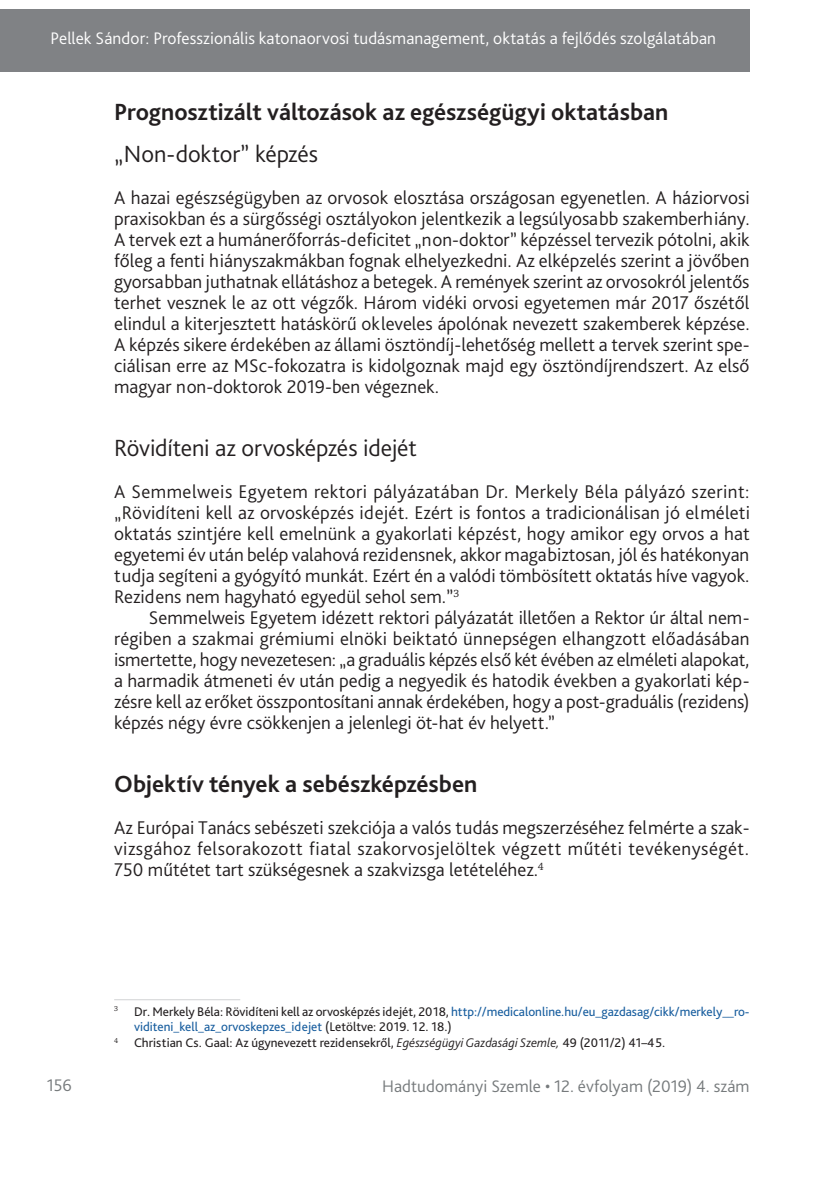
<style>
.page{position:relative;width:834px;height:1181px;background:#fff}
.page>*{position:absolute;margin:0;border:0;box-sizing:border-box;transform-origin:0 0}
._1_1__Head{font:700 24.5px "Bliss Pro";color:#231f20}
._1_1_1__Head{font:300 24.5px "Bliss Pro";letter-spacing:-.01em;color:#231f20}
._2__Body_copy_1st_pa{font:300 19.25px/21px "Bliss Pro";color:#231f20;text-align:justify}
._1__Body_copy{font:300 19.25px/21px "Bliss Pro";letter-spacing:.005em;color:#231f20;text-align:justify}
.t1{font:300 17.5px "Bliss Pro";letter-spacing:-.005em;color:#fff}
.t2{font:300 17.5px "Bliss Pro";color:#767a7c}
.Lábjegyzet{font:13.12px/15.8px "Bliss Pro";color:#175d9e}
.Lábjegyzet-2{font:13.12px "Bliss Pro";color:#231f20}
.s1{color:#231f20}
.s2{font-weight:300;font-style:italic}
</style>
<div class="page">
<div style="left:0;top:9px;width:749px;height:63px;background:#808285"></div>
<hr style="left:114px;top:999px;width:126px;height:1px;background:#d1d2d4">
<p class="t1" style="left:51px;top:27px;width:667px">Pellek Sándor: Professzionális katonaorvosi tudásmanagement, oktatás a fejlődés szolgálatában</p>
<p class="_1_1__Head" style="left:114px;top:97px;width:555px">Prognosztizált változások az egészségügyi oktatásban</p>
<p class="_1_1_1__Head" style="left:114px;top:139px;width:205px">„Non-doktor” képzés</p>
<p class="_2__Body_copy_1st_pa" style="left:114px;top:187px;width:637px">A hazai egészségügyben az orvosok elosztása országosan egyenetlen. A háziorvosi praxisokban és a sürgősségi osztályokon jelentkezik a legsúlyosabb szakemberhiány.<br>A tervek ezt a humánerőforrás-deficitet „non-doktor” képzéssel tervezik pótolni, akik főleg a fenti hiányszakmákban fognak elhelyezkedni. Az elképzelés szerint a jövőben gyorsabban juthatnak ellátáshoz a betegek. A remények szerint az orvosokról jelentős terhet vesznek le az ott végzők. Három vidéki orvosi egyetemen már 2017 őszétől elindul a kiterjesztett hatáskörű okleveles ápolónak nevezett szakemberek képzése.<br>A képzés sikere érdekében az állami ösztöndíj-lehetőség mellett a tervek szerint spe&shy;ciálisan erre az MSc-fokozatra is kidolgoznak majd egy ösztöndíjrendszert. Az első magyar non-doktorok 2019-ben végeznek.</p>
<p class="_1_1_1__Head" style="left:114px;top:433px;width:304px">Rövidíteni az orvosképzés idejét</p>
<p class="_2__Body_copy_1st_pa" style="left:114px;top:481px;width:637px">A Semmelweis Egyetem rektori pályázatában Dr. Merkely Béla pályázó szerint: „Rövidíteni kell az orvosképzés idejét. Ezért is fontos a tradicionálisan jó elméleti oktatás szintjére kell emelnünk a gyakorlati képzést, hogy amikor egy orvos a hat egyetemi év után belép valahová rezidensnek, akkor magabiztosan, jól és hatékonyan tudja segíteni a gyógyító munkát. Ezért én a valódi tömbösített oktatás híve vagyok.<br>Rezidens nem hagyható egyedül sehol sem.”<sup>3</sup></p>
<p class="_1__Body_copy" style="left:114px;top:607px;width:636px;text-indent:35px">Semmelweis Egyetem idézett rektori pályázatát illetően a Rektor úr által nem&shy;régiben a szakmai grémiumi elnöki beiktató ünnepségen elhangzott előadásában ismertette, hogy nevezetesen: „a graduális képzés első két évében az elméleti alapokat, a harmadik átmeneti év után pedig a negyedik és hatodik években a gyakorlati kép&shy;zésre kell az erőket összpontosítani annak érdekében, hogy a post-graduális (rezidens) képzés négy évre csökkenjen a jelenlegi öt-hat év helyett.”</p>
<p class="_1_1__Head" style="left:114px;top:769px;width:364px">Objektív tények a sebészképzésben</p>
<p class="_2__Body_copy_1st_pa" style="left:114px;top:817px;width:636px">Az Európai Tanács sebészeti szekciója a valós tudás megszerzéséhez felmérte a szak&shy;vizsgához felsorakozott fiatal szakorvosjelöltek végzett műtéti tevékenységét.<br>750 műtétet tart szükségesnek a szakvizsga letételéhez.<sup>4</sup></p>
<p class="Lábjegyzet" style="left:134px;top:1003px;width:617px;text-indent:-20px"><sup>3</sup> <span class="s1">Dr. Merkely Béla: Rövidíteni kell az orvosképzés idejét, 2018,</span> http://medicalonline.hu/eu_gazdasag/cikk/merkely__ro&shy;viditeni_kell_az_orvoskepzes_idejet <span class="s1">(Letöltve: 2019. 12. 18.)</span></p>
<p class="Lábjegyzet-2" style="left:114px;top:1034px;width:552px"><sup>4</sup> Christian Cs. Gaal: Az úgynevezett rezidensekről, <span class="s2">Egészségügyi Gazdasági Szemle,</span> 49 (2011/2) 41–45.</p>
<p class="t2" style="left:47px;top:1074px;width:27px">156</p>
<p class="t2" style="left:382px;top:1075px;width:369px">Hadtudományi Szemle • 12. évfolyam (2019) 4. szám</p>
</div>
